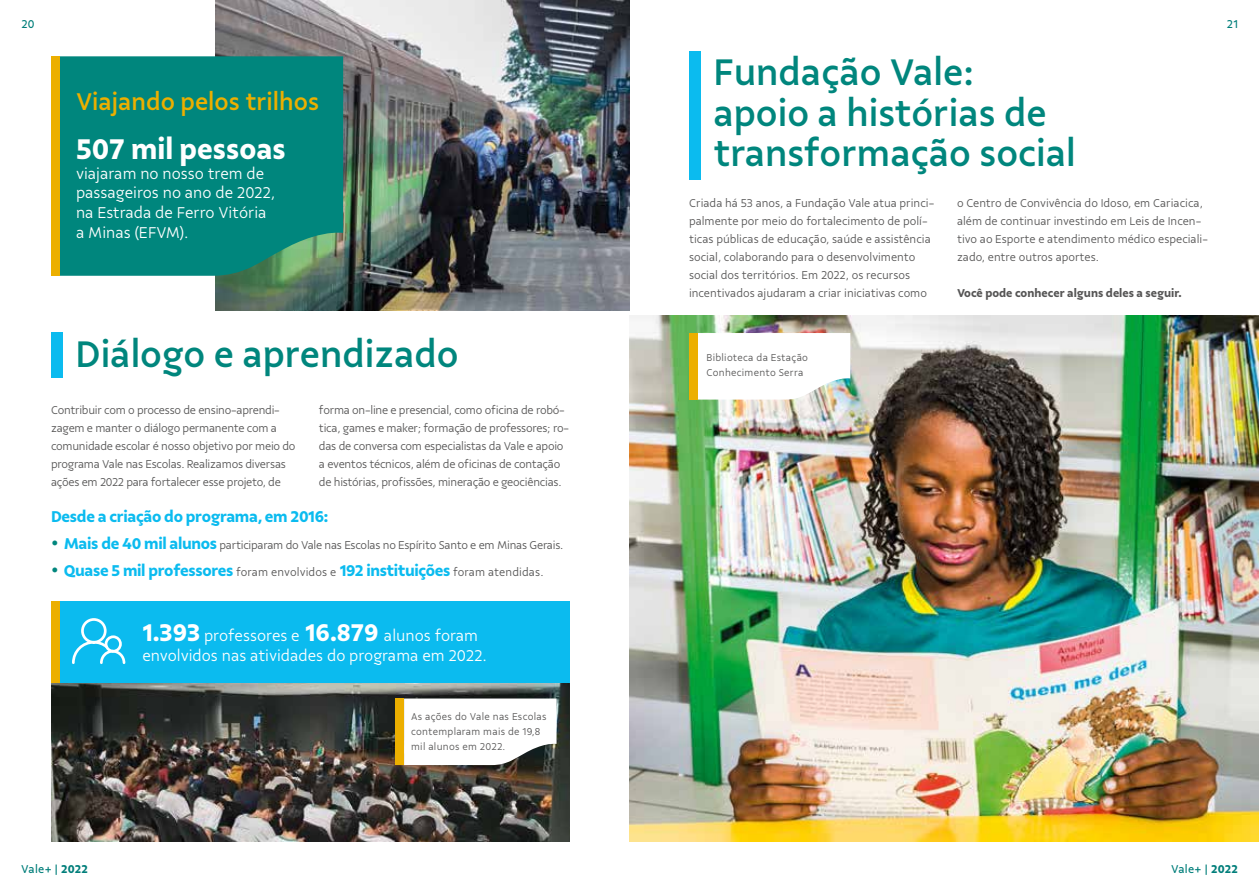
<style>
.page{position:relative;width:1259px;height:893px;background:#fff}
.page>*{position:absolute;margin:0;border:0;box-sizing:border-box;transform-origin:0 0}
.t1{font:500 39px/40.5px "Vale Sans";color:#00867d}
.t2{font:700 30px "Vale Sans";color:#fff}
.t3{font:500 25.5px "Vale Sans";color:#ecaf00}
.t4{font:300 16.5px/19.8px "Vale Sans";color:#fff}
.t5{font:700 16.5px "Vale Sans";letter-spacing:-.02em;color:#0bbbef}
.t6{font:300 12px/18px "Vale Sans";letter-spacing:-.02em;color:#565555}
.t7{font:300 12px/18px "Vale Sans";color:#565555}
.t8{font:700 12px "Vale Sans";color:#565555}
.t9{font:12px "Vale Sans";letter-spacing:.025em;color:#017e7a}
.t10{font:300 10.5px/15px "Vale Sans";letter-spacing:.025em;color:#565555}
.s1{font-weight:700;font-size:16.5px;color:#0bbbef}
.s2{font-weight:300;font-size:12px;color:#565555}
.s3{font-weight:700;font-size:25.5px}
.s4{font-weight:700}
</style>
<div class="page">
<div style="left:689px;top:51px;width:11px;height:129px;background:#0bbbef"></div>
<div style="left:51px;top:333px;width:11px;height:45px;background:#0bbbef"></div>
<img style="left:51px;top:682px;width:519px;height:160px">
<svg style="left:404px;top:698px;width:152px;height:67px"></svg>
<div style="left:395px;top:698px;width:9px;height:67px;background:#ecaf00"></div>
<img style="left:216px;top:0;width:413px;height:311px">
<div style="left:60px;top:56px;width:283px;height:220px;background:#00867d"></div>
<div style="left:51px;top:56px;width:9px;height:220px;background:#ecaf00"></div>
<div style="left:51px;top:601px;width:519px;height:81px;background:#0bbbef"></div>
<div style="left:81px;top:618px;width:26px;height:26px;border:3px solid #fff;border-radius:50%"></div>
<svg style="left:72px;top:634px;width:54px;height:30px"></svg>
<div style="left:51px;top:601px;width:9px;height:81px;background:#ecaf00"></div>
<img style="left:629px;top:315px;width:630px;height:527px">
<svg style="left:698px;top:333px;width:152px;height:67px"></svg>
<div style="left:689px;top:333px;width:9px;height:67px;background:#ecaf00"></div>
<p class="t9" style="left:21px;top:16px;width:15px">20</p>
<p class="t9" style="left:1227px;top:16px;width:12px">21</p>
<h3 class="t3" style="left:76px;top:86px;width:245px">Viajando pelos trilhos</h3>
<h2 class="t2" style="left:76px;top:130px;width:211px">507 mil pessoas</h2>
<h3 class="t4" style="left:76px;top:163px;width:201px">viajaram no nosso trem de passageiros no ano de 2022, na Estrada de Ferro Vitória a Minas (EFVM).</h3>
<h1 class="t1" style="left:75px;top:333px;width:384px">Diálogo e aprendizado</h1>
<p class="t6" style="left:319px;top:401px;width:251px">forma on-line e presencial, como oficina de robó&shy;tica, games e maker; formação de professores; ro&shy;das de conversa com especialistas da Vale e apoio a eventos técnicos, além de oficinas de contação de histórias, profissões, mineração e geociências.</p>
<h3 class="t5" style="left:51px;top:506px;width:279px">Desde a criação do programa, em 2016:</h3>
<p class="t6" style="left:64px;top:536px;width:501px"><span class="s1">Mais de 40 mil alunos</span> participaram do Vale nas Escolas no Espírito Santo e em Minas Gerais.</p>
<h3 class="t5" style="left:64px;top:560px;width:481px">Quase 5 mil professores <span class="s2">foram envolvidos e</span> 192 instituições <span class="s2">foram atendidas.</span></h3>
<p class="t6" style="left:51px;top:401px;width:246px">Contribuir com o processo de ensino-aprendi&shy;zagem e manter o diálogo permanente com a comunidade escolar é nosso objetivo por meio do programa Vale nas Escolas. Realizamos diversas ações em 2022 para fortalecer esse projeto, de</p>
<h3 class="t4" style="left:142px;top:626px;width:346px"><span class="s3">1.393</span> professores e <span class="s3">16.879</span> alunos foram envolvidos nas atividades do programa em 2022.</h3>
<p class="t10" style="left:411px;top:709px;width:137px">As ações do Vale nas Escolas contemplaram mais de 19,8 mil alunos em 2022.</p>
<h1 class="t1" style="left:713px;top:51px;width:364px">Fundação Vale: apoio a histórias de transformação social</h1>
<p class="t7" style="left:689px;top:194px;width:247px">Criada há 53 anos, a Fundação Vale atua princi&shy;palmente por meio do fortalecimento de polí&shy;ticas públicas de educação, saúde e assistência social, colaborando para o desenvolvimento social dos territórios. Em 2022, os recursos incentivados ajudaram a criar iniciativas como</p>
<p class="t10" style="left:706px;top:350px;width:103px">Biblioteca da Estação<br>Conhecimento Serra</p>
<p class="t7" style="left:957px;top:194px;width:252px">o Centro de Convivência do Idoso, em Cariacica, além de continuar investindo em Leis de Incen&shy;tivo ao Esporte e atendimento médico especiali&shy;zado, entre outros aportes.</p>
<p class="t8" style="left:957px;top:286px;width:226px">Você pode conhecer alguns deles a seguir.</p>
<p class="t9" style="left:21px;top:862px;width:68px">Vale+ | <span class="s4">2022</span></p>
<p class="t9" style="left:1171px;top:862px;width:68px">Vale+ | <span class="s4">2022</span></p>
</div>
